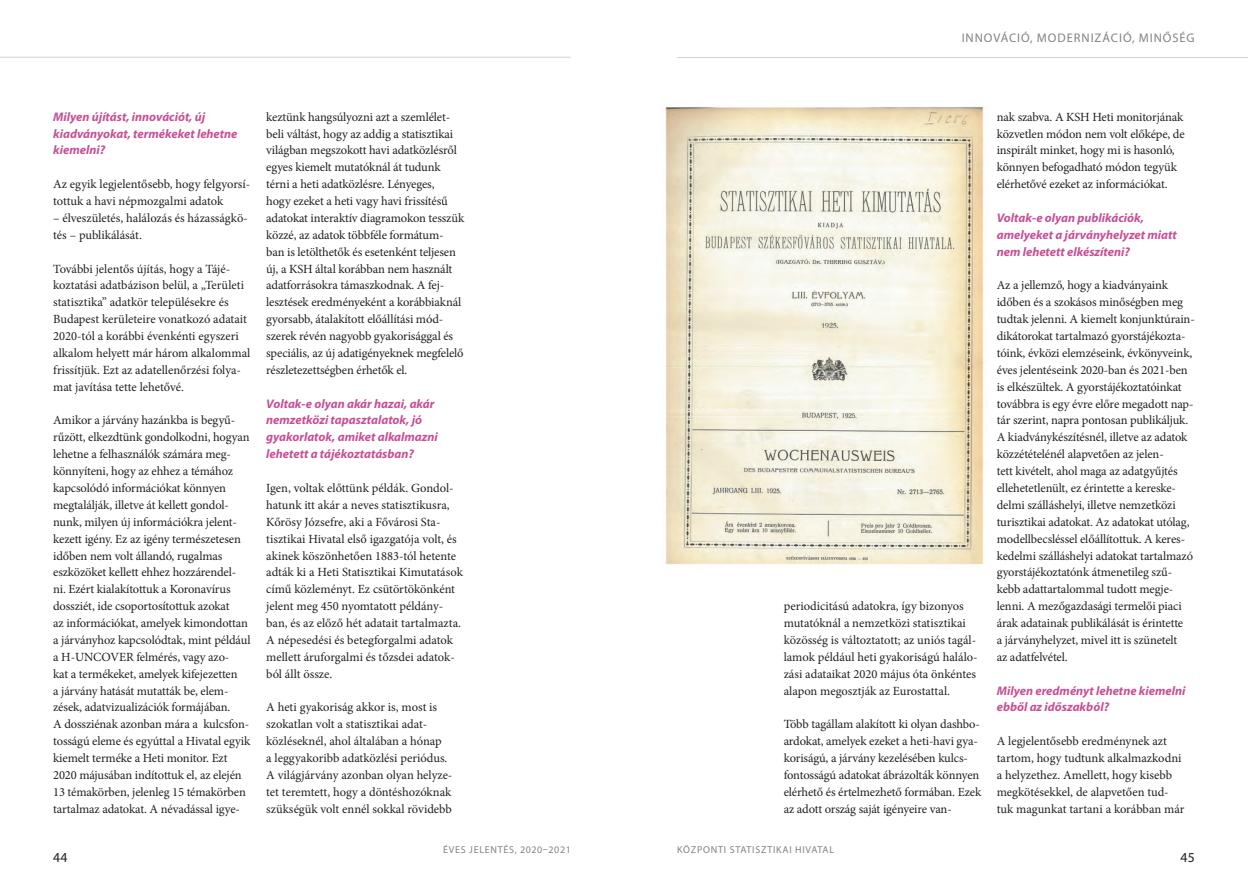
<style>
.page{position:relative;width:1248px;height:886px;background:#fff}
.page>*{position:absolute;margin:0;border:0;box-sizing:border-box;transform-origin:0 0}
.t1{font:13.75px "Myriad Pro";color:#231f20}
.t2{font:12.5px/16.9px "Minion Pro";letter-spacing:-.01em;color:#231f20}
.t3{font:italic 700 12.5px/16.9px "Myriad Pro";color:#c55095}
.t4{font:12.5px "Myriad Pro";letter-spacing:.075em;color:#808285}
.t5{font:10px "Myriad Pro";letter-spacing:.075em;color:#808285}
</style>
<div class="page">
<hr style="left:677px;top:57px;width:570px;height:1px;background:#d1d2d4">
<hr style="left:0;top:57px;width:570px;height:1px;background:#d1d2d4">
<img style="left:665px;top:107px;width:320px;height:458px">
<p class="t3" style="left:53px;top:108px;width:186px">Milyen újítást, innovációt, új kiadványokat, termékeket lehetne kiemelni?</p>
<p class="t2" style="left:53px;top:176px;width:199px">Az egyik legjelentősebb, hogy felgyorsí&shy;tottuk a havi népmozgalmi adatok</p>
<p class="t2" style="left:53px;top:210px;width:196px">– élveszületés, halálozás és házasságkö&shy;tés – publikálását.</p>
<p class="t2" style="left:53px;top:260px;width:199px">További jelentős újítás, hogy a Tájé&shy;koztatási adatbázison belül, a „Területi statisztika” adatkör településekre és Budapest kerületeire vonatkozó adatait 2020-tól a korábbi évenkénti egyszeri alkalom helyett már három alkalommal frissítjük. Ezt az adatellenőrzési folya&shy;mat javítása tette lehetővé.</p>
<p class="t2" style="left:53px;top:412px;width:199px">Amikor a járvány hazánkba is begyű&shy;rűzött, elkezdtünk gondolkodni, hogyan lehetne a felhasználók számára meg&shy;könnyíteni, hogy az ehhez a témához kapcsolódó információkat könnyen megtalálják, illetve át kellett gondol&shy;nunk, milyen új információkra jelent&shy;kezett igény. Ez az igény természetesen időben nem volt állandó, rugalmas eszközöket kellett ehhez hozzárendel&shy;ni. Ezért kialakítottuk a Koronavírus dossziét, ide csoportosítottuk azokat<br>az információkat, amelyek kimondottan a járványhoz kapcsolódtak, mint például a H-UNCOVER felmérés, vagy azo-<br>kat a termékeket, amelyek kifejezetten<br>a járvány hatását mutatták be, elem&shy;zések, adatvizualizációk formájában.<br>A dossziénak azonban mára a kulcsfon&shy;tosságú eleme és egyúttal a Hivatal egyik kiemelt terméke a Heti monitor. Ezt 2020 májusában indítottuk el, az elején 13 témakörben, jelenleg 15 témakörben tartalmaz adatokat. A névadással igye-</p>
<p class="t2" style="left:266px;top:108px;width:199px">keztünk hangsúlyozni azt a szemlélet&shy;beli váltást, hogy az addig a statisztikai világban megszokott havi adatközlésről egyes kiemelt mutatóknál át tudunk térni a heti adatközlésre. Lényeges,<br>hogy ezeket a heti vagy havi frissítésű adatokat interaktív diagramokon tesszük közzé, az adatok többféle formátum&shy;ban is letölthetők és esetenként teljesen új, a KSH által korábban nem használt adatforrásokra támaszkodnak. A fej&shy;lesztések eredményeként a korábbiaknál gyorsabb, átalakított előállítási mód&shy;szerek révén nagyobb gyakorisággal és speciális, az új adatigényeknek megfelelő részletezettségben érhetők el.</p>
<p class="t3" style="left:266px;top:394px;width:173px">Voltak-e olyan akár hazai, akár nemzetközi tapasztalatok, jó gyakorlatok, amiket alkalmazni lehetett a tájékoztatásban?</p>
<p class="t2" style="left:266px;top:480px;width:198px">Igen, voltak előttünk példák. Gondol&shy;hatunk itt akár a neves statisztikusra, Kőrösy Józsefre, aki a Fővárosi Sta&shy;tisztikai Hivatal első igazgatója volt, és akinek köszönhetően 1883-tól hetente adták ki a Heti Statisztikai Kimutatások című közleményt. Ez csütörtökönként jelent meg 450 nyomtatott példány&shy;ban, és az előző hét adatait tartalmazta.<br>A népesedési és betegforgalmi adatok mellett áruforgalmi és tőzsdei adatok&shy;ból állt össze.</p>
<p class="t2" style="left:266px;top:699px;width:188px">A heti gyakoriság akkor is, most is szokatlan volt a statisztikai adat&shy;közléseknél, ahol általában a hónap<br>a leggyakoribb adatközlési periódus.<br>A világjárvány azonban olyan helyze&shy;tet teremtett, hogy a döntéshozóknak szükségük volt ennél sokkal rövidebb</p>
<p class="t4" style="left:961px;top:30px;width:234px">INNOVÁCIÓ, MODERNIZÁCIÓ, MINŐSÉG</p>
<p class="t2" style="left:783px;top:598px;width:195px">periodicitású adatokra, így bizonyos mutatóknál a nemzetközi statisztikai közösség is változtatott; az uniós tagál&shy;lamok például heti gyakoriságú halálo&shy;zási adataikat 2020 május óta önkéntes alapon megosztják az Eurostattal.</p>
<p class="t2" style="left:783px;top:716px;width:199px">Több tagállam alakított ki olyan dashbo&shy;ardokat, amelyek ezeket a heti-havi gya&shy;koriságú, a járvány kezelésében kulcs&shy;fontosságú adatokat ábrázolták könnyen elérhető és értelmezhető formában. Ezek az adott ország saját igényeire van-</p>
<p class="t2" style="left:996px;top:108px;width:189px">nak szabva. A KSH Heti monitorjának közvetlen módon nem volt előképe, de inspirált minket, hogy mi is hasonló, könnyen befogadható módon tegyük elérhetővé ezeket az információkat.</p>
<p class="t3" style="left:996px;top:209px;width:182px">Voltak-e olyan publikációk, amelyeket a járványhelyzet miatt nem lehetett elkészíteni?</p>
<p class="t2" style="left:996px;top:277px;width:199px">Az a jellemző, hogy a kiadványaink időben és a szokásos minőségben meg tudtak jelenni. A kiemelt konjunktúrain&shy;dikátorokat tartalmazó gyorstájékozta&shy;tóink, évközi elemzéseink, évkönyveink, éves jelentéseink 2020-ban és 2021-ben is elkészültek. A gyorstájékoztatóinkat továbbra is egy évre előre megadott nap&shy;tár szerint, napra pontosan publikáljuk.<br>A kiadványkészítésnél, illetve az adatok közzétételénél alapvetően az jelen-<br>tett kivételt, ahol maga az adatgyűjtés ellehetetlenült, ez érintette a kereske&shy;delmi szálláshelyi, illetve nemzetközi turisztikai adatokat. Az adatokat utólag, modellbecsléssel előállítottuk. A keres&shy;kedelmi szálláshelyi adatokat tartalmazó gyorstájékoztatónk átmenetileg szű&shy;kebb adattartalommal tudott megje&shy;lenni. A mezőgazdasági termelői piaci árak adatainak publikálását is érintette<br>a járványhelyzet, mivel itt is szünetelt<br>az adatfelvétel.</p>
<p class="t3" style="left:996px;top:681px;width:190px">Milyen eredményt lehetne kiemelni ebből az időszakból?</p>
<p class="t2" style="left:996px;top:733px;width:189px">A legjelentősebb eredménynek azt tartom, hogy tudtunk alkalmazkodni a helyzethez. Amellett, hogy kisebb megkötésekkel, de alapvetően tud&shy;tuk magunkat tartani a korábban már</p>
<p class="t5" style="left:443px;top:844px;width:129px">ÉVES JELENTÉS, 2020–2021</p>
<p class="t5" style="left:677px;top:844px;width:158px">KÖZPONTI STATISZTIKAI HIVATAL</p>
<p class="t1" style="left:53px;top:849px;width:16px">44</p>
<p class="t1" style="left:1180px;top:849px;width:16px">45</p>
</div>
